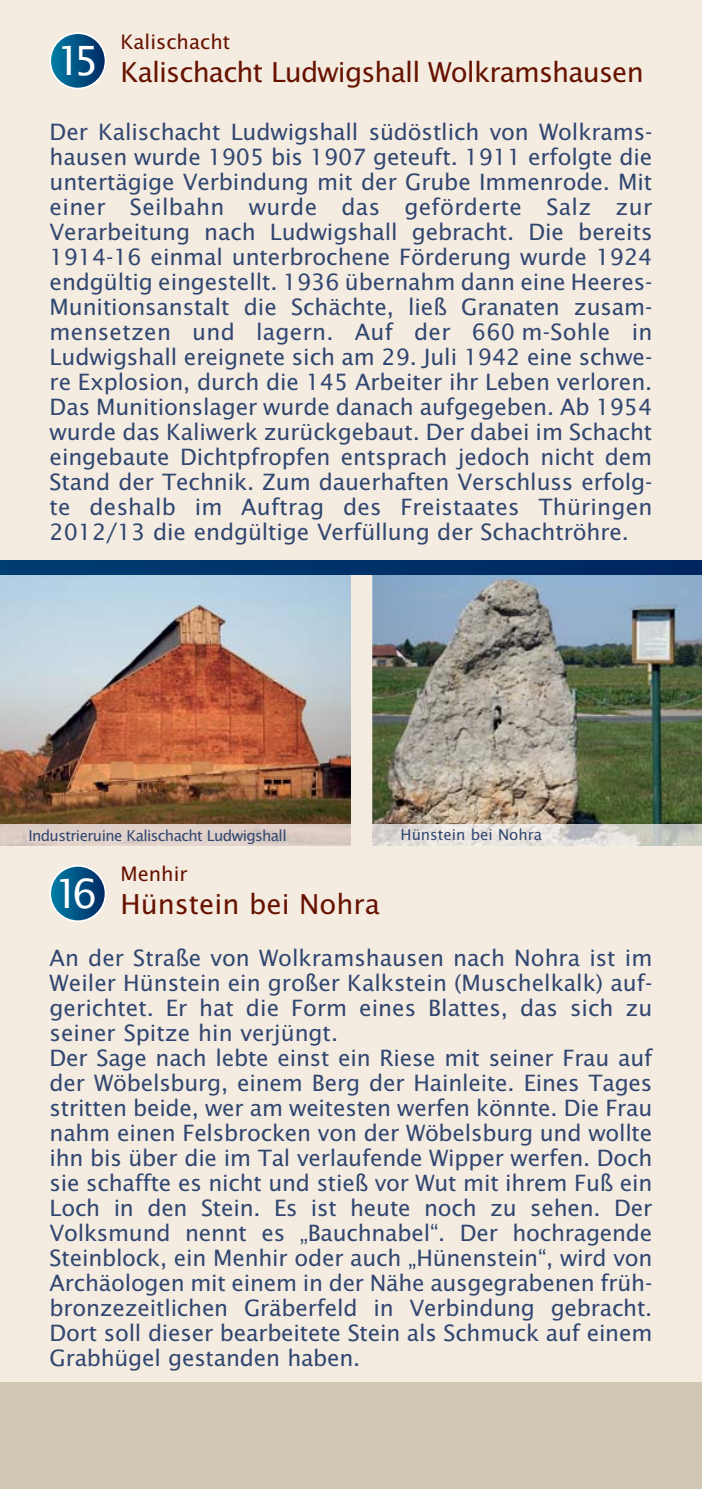
<style>
.page{position:relative;width:702px;height:1489px;background:#fff}
.page>*{position:absolute;margin:0;border:0;box-sizing:border-box;transform-origin:0 0}
.t1{font:40.25px "Lucida Sans";color:#fff}
.t2{font:27.5px "Lucida Sans";letter-spacing:-.03em;color:#671200}
.t3{font:27.5px "Lucida Sans";color:#671200}
.t4{font:22.5px/25px "Lucida Sans";letter-spacing:-.01em;color:#314671;text-align:justify}
.t5{font:20px "Lucida Sans";color:#671200}
.t6{font:15px "Lucida Sans";letter-spacing:-.04em;color:#314671}
.t7{font:15px "Lucida Sans";color:#314671}
</style>
<div class="page">
<div style="left:0;top:0;width:702px;height:1488px;background:#f4ece0"></div>
<div style="left:0;top:1382px;width:702px;height:106px;background:#d2c7b5"></div>
<svg style="left:50px;top:33px;width:55px;height:55px;background:#075988"></svg>
<div style="left:49px;top:32px;width:57px;height:57px;border:2px solid #fff;border-radius:50%"></div>
<svg style="left:50px;top:865px;width:55px;height:56px;background:#095a89"></svg>
<div style="left:49px;top:865px;width:57px;height:57px;border:2px solid #fff;border-radius:50%"></div>
<img style="left:0;top:574px;width:351px;height:250px">
<img style="left:372px;top:574px;width:329px;height:250px">
<img style="left:372px;top:824px;width:329px;height:21px">
<div style="left:0;top:560px;width:702px;height:14px;background:#00316a"></div>
<svg style="left:701px;top:0;width:1px;height:1488px"></svg>
<h1 class="t1" style="left:56px;top:44px;width:44px">15</h1>
<p class="t5" style="left:120px;top:33px;width:111px">Kalischacht</p>
<p class="t2" style="left:120px;top:61px;width:524px">Kalischacht Ludwigshall Wolkramshausen</p>
<p class="t4" style="left:50px;top:121px;width:604px">Der Kalischacht Ludwigshall südöstlich von Wol krams&shy;hausen wurde 1905 bis 1907 geteuft. 1911 erfolgte die untertägige Verbindung mit der Grube Immenrode. Mit einer Seilbahn wurde das geförderte Salz zur Verarbeitung nach Ludwigshall gebracht. Die bereits 1914-16 einmal unterbrochene Förderung wurde 1924 endgültig eingestellt. 1936 übernahm dann eine Heeres-Munitionsanstalt die Schächte, ließ Granaten zusam&shy;mensetzen und lagern. Auf der 660 m-Sohle in Ludwigshall ereignete sich am 29. Juli 1942 eine schwe&shy;re Explosion, durch die 145 Arbeiter ihr Leben verloren.<br>Das Munitionslager wurde danach aufgegeben. Ab 1954 wurde das Kaliwerk zurückgebaut. Der dabei im Schacht eingebaute Dichtpfropfen entsprach jedoch nicht dem Stand der Technik. Zum dauerhaften Verschluss erfolg&shy;te deshalb im Auftrag des Freistaates Thüringen 2012/13 die endgültige Verfüllung der Schachtröhre.</p>
<p class="t6" style="left:28px;top:829px;width:260px">Industrieruine Kalischacht Ludwigshall</p>
<p class="t7" style="left:400px;top:827px;width:143px">Hünstein bei Nohra</p>
<h1 class="t1" style="left:55px;top:876px;width:44px">16</h1>
<p class="t5" style="left:120px;top:865px;width:69px">Menhir</p>
<p class="t3" style="left:120px;top:892px;width:261px">Hünstein bei Nohra</p>
<p class="t4" style="left:50px;top:946px;width:604px;text-align:left">An der Straße von Wolkramshausen nach Nohra ist im Weiler Hünstein ein großer Kalkstein (Muschelkalk) auf&shy;gerichtet. Er hat die Form eines Blattes, das sich zu seiner Spitze hin verjüngt.<br>Der Sage nach lebte einst ein Riese mit seiner Frau auf der Wöbelsburg, einem Berg der Hainleite. Eines Tages stritten beide, wer am weitesten werfen könnte. Die Frau nahm einen Felsbrocken von der Wöbelsburg und wollte ihn bis über die im Tal verlaufende Wipper werfen. Doch sie schaffte es nicht und stieß vor Wut mit ihrem Fuß ein Loch in den Stein. Es ist heute noch zu sehen. Der Volksmund nennt es „Bauchnabel“. Der hochragende Steinblock, ein Menhir oder auch „Hünenstein“, wird von Archäologen mit einem in der Nähe ausgegrabenen früh&shy;bronzezeitlichen Gräberfeld in Verbindung gebracht.<br>Dort soll dieser bearbeitete Stein als Schmuck auf einem Grabhügel gestanden haben.</p>
</div>
